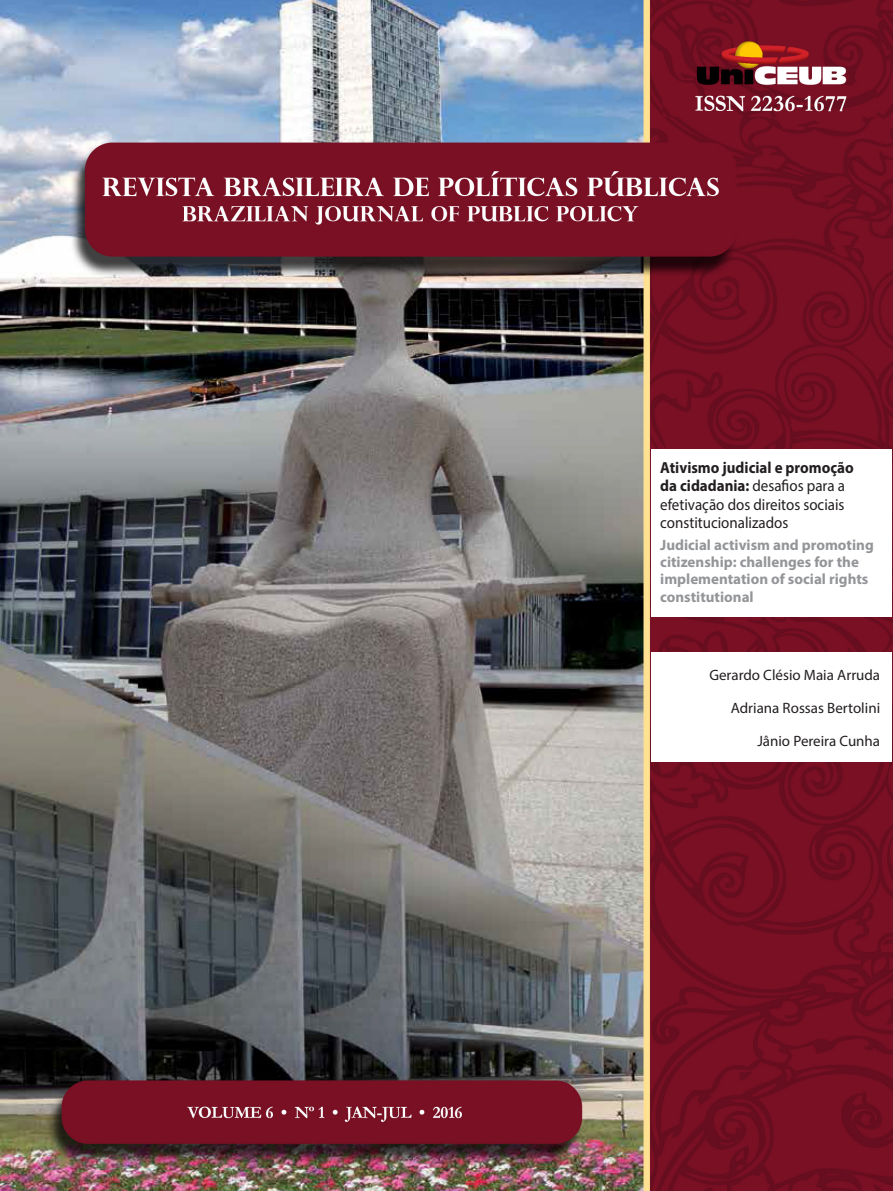
<style>
.page{position:relative;width:893px;height:1191px;background:#fff}
.page>*{position:absolute;margin:0;border:0;box-sizing:border-box;transform-origin:0 0}
.Capa_art{font:16.05px/18.5px "Myriad Pro";color:#231f20;scale:.93 1}
.Capa_art-2{font:700 15px/17.2px "Myriad Pro";color:#939598}
.nome{font:15px "Myriad Pro";color:#231f20}
.s1{font-weight:700}
</style>
<div class="page">
<img style="left:0;top:0;width:893px;height:1191px">
<div style="left:651px;top:449px;width:241px;height:168px;background:#fff"></div>
<div style="left:651px;top:652px;width:241px;height:109px;background:#fff"></div>
<p class="Capa_art" style="left:660px;top:458px;width:210px"><span class="s1">Ativismo judicial e promoção da cidadania:</span> desafios para a efetivação dos direitos sociais constitucionalizados</p>
<p class="Capa_art-2" style="left:660px;top:535px;width:215px">Judicial activism and promoting citizenship: challenges for the implementation of social rights constitutional</p>
<p class="nome" style="left:709px;top:665px;width:172px">Gerardo Clésio Maia Arruda</p>
<p class="nome" style="left:731px;top:698px;width:151px">Adriana Rossas Bertolini</p>
<p class="nome" style="left:757px;top:731px;width:124px">Jânio Pereira Cunha</p>
</div>
